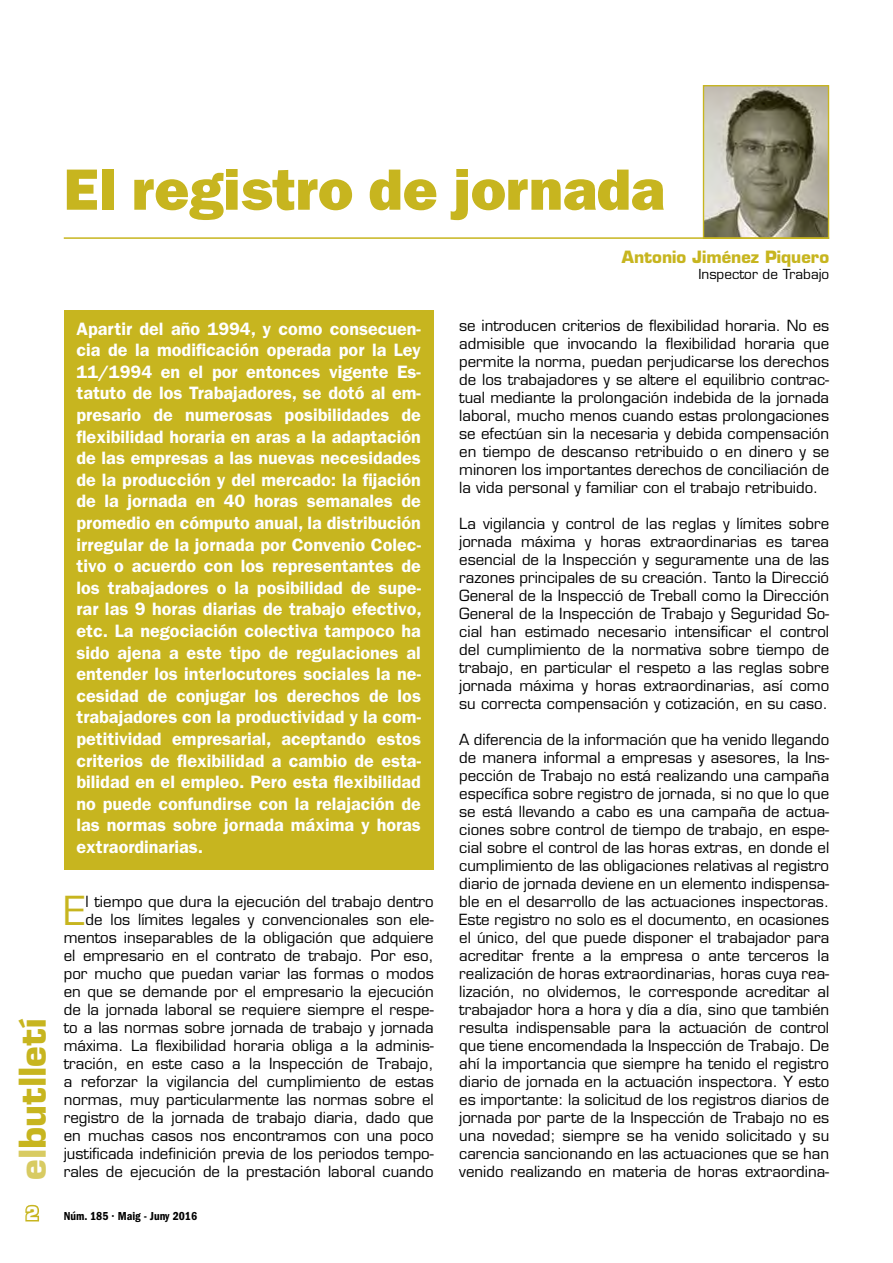
<style>
.page{position:relative;width:893px;height:1263px;background:#fff}
.page>*{position:absolute;margin:0;border:0;box-sizing:border-box;transform-origin:0 0}
.t1{font:800 58.5px "Franklin Gothic";color:#c7b51f}
.t2{font:39px "Eurostile";color:#c7b51f}
.t3{font:700 36px "Eurostile";color:#c7b51f}
.t4{font:600 18px/21.6px "Franklin Gothic";color:#fff;text-align:justify}
.t5{font:700 18px "Eurostile";color:#fff}
.t6{font:700 16.5px "Eurostile";color:#c7b51f}
.t7{font:15px/18px "Eurostile";color:#000;text-align:justify}
.t8{font:13.5px "Eurostile";color:#000}
.t9{font:600 condensed 12px "Franklin Gothic";color:#000}
.s1{color:#d8cb62}
.s2{font-weight:400;font-size:18px;color:#fff}
</style>
<div class="page">
<svg style="left:25px;top:1204px;width:15px;height:18px"></svg>
<div style="left:64px;top:310px;width:370px;height:560px;background:#c7b51f"></div>
<img style="left:705px;top:87px;width:122px;height:150px">
<div style="left:703px;top:85px;width:126px;height:154px;border:1px solid #c7b51f"></div>
<hr style="left:64px;top:237px;width:765px;height:2px;background:#c7b51f">
<h1 class="t1" style="left:64px;top:155px;width:602px">El registro de jornada</h1>
<p class="t4" style="left:77px;top:318px;width:347px">Apartir del año 1994, y como consecuen&shy;cia de la modificación operada por la Ley 11/1994 en el por entonces vigente Es&shy;tatuto de los Trabajadores, se dotó al em&shy;presario de numerosas posibilidades de flexibilidad horaria en aras a la adaptación de las empresas a las nuevas necesidades de la producción y del mercado: la fijación de la jornada en 40 horas semanales de promedio en cómputo anual, la distribución irregular de la jornada por Convenio Colec&shy;tivo o acuerdo con los representantes de los trabajadores o la posibilidad de supe&shy;rar las 9 horas diarias de trabajo efectivo, etc. La negociación colectiva tampoco ha sido ajena a este tipo de regulaciones al entender los interlocutores sociales la ne&shy;cesidad de conjugar los derechos de los trabajadores con la productividad y la com&shy;petitividad empresarial, aceptando estos criterios de flexibilidad a cambio de esta&shy;bilidad en el empleo. Pero esta flexibilidad no puede confundirse con la relajación de las normas sobre jornada máxima y horas extraordinarias.</p>
<p class="t7" style="left:64px;top:893px;width:371px;text-align:right">l tiempo que dura la ejecución del trabajo dentro<br>de los límites legales y convencionales son ele&shy;mentos inseparables de la obligación que adquiere el empresario en el contrato de trabajo. Por eso, por mucho que puedan variar las formas o modos en que se demande por el empresario la ejecución de la jornada laboral se requiere siempre el respe&shy;to a las normas sobre jornada de trabajo y jornada máxima. La flexibilidad horaria obliga a la adminis&shy;tración, en este caso a la Inspección de Trabajo, a reforzar la vigilancia del cumplimiento de estas normas, muy particularmente las normas sobre el registro de la jornada de trabajo diaria, dado que en muchas casos nos encontramos con una poco justificada indefinición previa de los periodos tempo&shy;rales de ejecución de la prestación laboral cuando</p>
<h2 class="t2" style="left:64px;top:887px;width:23px">E</h2>
<h3 class="t3" style="left:10px;top:1180px;width:162px;rotate:-90deg"><span class="s1">el</span>butlletí</h3>
<p class="t5" style="left:26px;top:1202px;width:14px">2</p>
<p class="t9" style="left:41px;top:1209px;width:158px"><span class="s2">2</span> Núm. 185 · Maig - Juny 2016</p>
<p class="t6" style="left:622px;top:246px;width:209px">Antonio Jiménez Piquero</p>
<p class="t8" style="left:698px;top:266px;width:132px">Inspector de Trabajo</p>
<p class="t7" style="left:459px;top:316px;width:371px">se introducen criterios de flexibilidad horaria. No es admisible que invocando la flexibilidad horaria que permite la norma, puedan perjudicarse los derechos de los trabajadores y se altere el equilibrio contrac&shy;tual mediante la prolongación indebida de la jornada laboral, mucho menos cuando estas prolongaciones se efectúan sin la necesaria y debida compensación en tiempo de descanso retribuido o en dinero y se minoren los importantes derechos de conciliación de la vida personal y familiar con el trabajo retribuido.</p>
<p class="t7" style="left:459px;top:514px;width:371px">La vigilancia y control de las reglas y límites sobre jornada máxima y horas extraordinarias es tarea esencial de la Inspección y seguramente una de las razones principales de su creación. Tanto la Direcció General de la Inspecció de Treball como la Dirección General de la Inspección de Trabajo y Seguridad So&shy;cial han estimado necesario intensificar el control del cumplimiento de la normativa sobre tiempo de trabajo, en particular el respeto a las reglas sobre jornada máxima y horas extraordinarias, así como su correcta compensación y cotización, en su caso.</p>
<p class="t7" style="left:459px;top:730px;width:371px">A diferencia de la información que ha venido llegando de manera informal a empresas y asesores, la Ins&shy;pección de Trabajo no está realizando una campaña específica sobre registro de jornada, si no que lo que se está llevando a cabo es una campaña de actua&shy;ciones sobre control de tiempo de trabajo, en espe&shy;cial sobre el control de las horas extras, en donde el cumplimiento de las obligaciones relativas al registro diario de jornada deviene en un elemento indispensa&shy;ble en el desarrollo de las actuaciones inspectoras.<br>Este registro no solo es el documento, en ocasiones el único, del que puede disponer el trabajador para acreditar frente a la empresa o ante terceros la realización de horas extraordinarias, horas cuya rea&shy;lización, no olvidemos, le corresponde acreditar al trabajador hora a hora y día a día, sino que también resulta indispensable para la actuación de control que tiene encomendada la Inspección de Trabajo. De ahí la importancia que siempre ha tenido el registro diario de jornada en la actuación inspectora. Y esto es importante: la solicitud de los registros diarios de jornada por parte de la Inspección de Trabajo no es una novedad; siempre se ha venido solicitado y su carencia sancionando en las actuaciones que se han venido realizando en materia de horas extraordina-</p>
</div>
